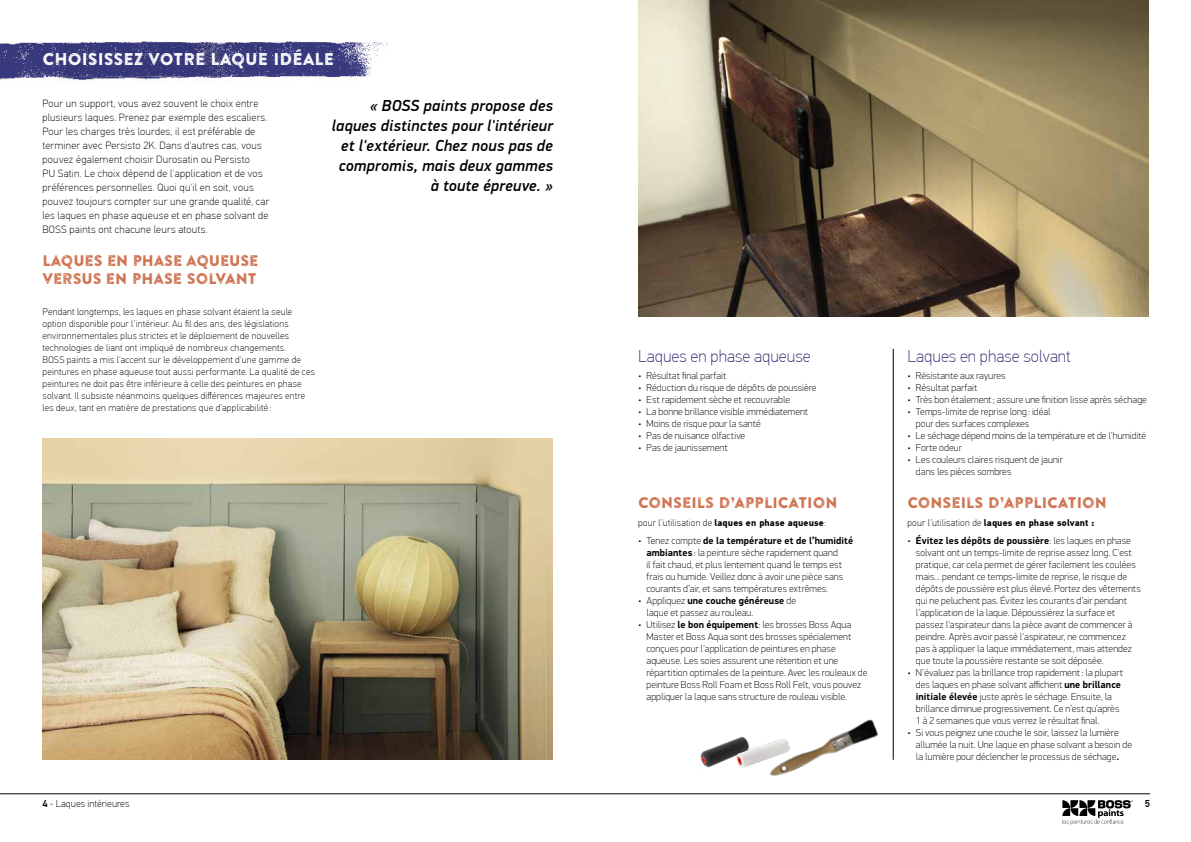
<style>
.page{position:relative;width:1191px;height:842px;background:#fff}
.page>*{position:absolute;margin:0;border:0;box-sizing:border-box;transform-origin:0 0}
.t1{font:100 17px "PF Din Text Pro";color:#353378}
.t2{font:17px "Brandon Printed Two";color:#fff}
.t3{font:italic 500 16px/20px "PFDIN Display Pro";letter-spacing:.02em;color:#000;text-align:right}
.t4{font:15.3px/18px "Brandon Printed Two";color:#cd6f4b}
.t5{font:100 10.5px/14px "PF Din Text Pro";letter-spacing:.025em;color:#000}
.t6{font:100 10px/12px "PFDIN Display Pro";letter-spacing:.01em;color:#000}
.t7{font:100 10px "PF Din Text Pro";color:#000}
.t8{font:500 10px "PF Din Text Pro";color:#000}
.t9{font:100 9.5px/12px "PF Din Text Pro";letter-spacing:.02em;color:#000}
.t10{font:700 9.5px "PF Din Text Pro";letter-spacing:.02em;color:#000}
.s1{font-weight:700}
.s2{font-weight:100}
.s3{font-weight:500}
</style>
<div class="page">
<hr style="left:0;top:793px;width:595px;height:1px;background:#000">
<hr style="left:595px;top:793px;width:555px;height:1px;background:#000">
<svg style="left:1062px;top:800px;width:70px;height:25px"></svg>
<img style="left:275px;top:41px;width:113px;height:37px">
<img style="left:0;top:41px;width:275px;height:41px">
<img style="left:43px;top:438px;width:510px;height:322px">
<img style="left:638px;top:0;width:510px;height:316px">
<img style="left:840px;top:719px;width:39px;height:32px">
<img style="left:687px;top:734px;width:153px;height:61px">
<hr style="left:893px;top:349px;width:1px;height:411px;background:#000">
<h1 class="t2" style="left:43px;top:49px;width:293px">CHOISISSEZ VOTRE LAQUE IDÉALE</h1>
<p class="t5" style="left:43px;top:97px;width:228px">Pour un support, vous avez souvent le choix entre plusieurs laques. Prenez par exemple des escaliers.<br>Pour les charges très lourdes, il est préférable de terminer avec Persisto 2K. Dans d'autres cas, vous pouvez également choisir Durosatin ou Persisto<br>PU Satin. Le choix dépend de l'application et de vos préférences personnelles. Quoi qu'il en soit, vous pouvez toujours compter sur une grande qualité, car les laques en phase aqueuse et en phase solvant de BOSS paints ont chacune leurs atouts.</p>
<h3 class="t4" style="left:43px;top:251px;width:218px">LAQUES EN PHASE AQUEUSE<br>VERSUS EN PHASE SOLVANT</h3>
<p class="t9" style="left:43px;top:306px;width:274px">Pendant longtemps, les laques en phase solvant étaient la seule option disponible pour l’intérieur. Au fil des ans, des législations environnementales plus strictes et le déploiement de nouvelles technologies de liant ont impliqué de nombreux changements.<br>BOSS paints a mis l'accent sur le développement d'une gamme de peintures en phase aqueuse tout aussi performante. La qualité de ces peintures ne doit pas être inférieure à celle des peintures en phase solvant. Il subsiste néanmoins quelques différences majeures entre les deux, tant en matière de prestations que d'applicabilité :</p>
<h2 class="t3" style="left:332px;top:96px;width:222px">« BOSS paints propose des laques distinctes pour l'intérieur et l'extérieur. Chez nous pas de compromis, mais deux gammes à toute épreuve. »</h2>
<h1 class="t1" style="left:638px;top:346px;width:174px">Laques en phase aqueuse</h1>
<p class="t6" style="left:638px;top:370px;width:90px">• Résultat final parfait</p>
<p class="t6" style="left:638px;top:382px;width:180px">• Réduction du risque de dépôts de poussière</p>
<p class="t6" style="left:638px;top:394px;width:154px">• Est rapidement sèche et recouvrable</p>
<p class="t6" style="left:638px;top:406px;width:172px">• La bonne brillance visible immédiatement</p>
<p class="t6" style="left:638px;top:418px;width:124px">• Moins de risque pour la santé</p>
<p class="t6" style="left:638px;top:430px;width:109px">• Pas de nuisance olfactive</p>
<p class="t6" style="left:638px;top:442px;width:91px">• Pas de jaunissement</p>
<h3 class="t4" style="left:638px;top:494px;width:201px">CONSEILS D’APPLICATION</h3>
<p class="t9" style="left:638px;top:517px;width:189px">pour l’utilisation de <span class="s1">laques en phase aqueuse</span>:</p>
<p class="t6" style="left:646px;top:534px;width:208px;text-indent:-8px">• Tenez compte <span class="s1">de la température et de l’humidité ambiantes</span> : la peinture sèche rapidement quand<br>il fait chaud, et plus lentement quand le temps est frais ou humide. Veillez donc à avoir une pièce sans courants d’air, et sans températures extrêmes.</p>
<p class="t6" style="left:646px;top:594px;width:151px;text-indent:-8px">• Appliquez <span class="s1">une couche généreuse</span> de laque et passez au rouleau.</p>
<p class="t6" style="left:646px;top:618px;width:222px;text-indent:-8px">• Utilisez <span class="s1">le bon équipement</span>: les brosses Boss Aqua Master et Boss Aqua sont des brosses spécialement conçues pour l'application de peintures en phase aqueuse. Les soies assurent une rétention et une répartition optimales de la peinture. Avec les rouleaux de peinture Boss Roll Foam et Boss Roll Felt, vous pouvez appliquer la laque sans structure de rouleau visible.</p>
<h1 class="t1" style="left:907px;top:346px;width:165px">Laques en phase solvant</h1>
<p class="t6" style="left:907px;top:370px;width:100px">• Résistante aux rayures</p>
<p class="t6" style="left:907px;top:382px;width:71px">• Résultat parfait</p>
<p class="t6" style="left:907px;top:394px;width:241px">• Très bon étalement; assure une finition lisse après séchage</p>
<p class="t6" style="left:916px;top:406px;width:136px;text-indent:-8px">• Temps-limite de reprise long : idéal pour des surfaces complexes</p>
<p class="t6" style="left:907px;top:430px;width:240px">• Le séchage dépend moins de la température et de l'humidité</p>
<p class="t6" style="left:907px;top:442px;width:56px">• Forte odeur</p>
<p class="t6" style="left:916px;top:454px;width:148px;text-indent:-8px">• Les couleurs claires risquent de jaunir dans les pièces sombres</p>
<h3 class="t4" style="left:907px;top:494px;width:201px">CONSEILS D’APPLICATION</h3>
<p class="t10" style="left:907px;top:517px;width:188px"><span class="s2">pour l’utilisation de</span> laques en phase solvant :</p>
<p class="t6" style="left:916px;top:534px;width:226px;text-indent:-8px">• <span class="s1">Évitez les dépôts de poussière</span>: les laques en phase solvant ont un temps-limite de reprise assez long. C'est pratique, car cela permet de gérer facilement les coulées mais... pendant ce temps-limite de reprise, le risque de dépôts de poussière est plus élevé. Portez des vêtements qui ne peluchent pas. Évitez les courants d’air pendant l’application de la laque. Dépoussiérez la surface et passez l'aspirateur dans la pièce avant de commencer à peindre. Après avoir passé l'aspirateur, ne commencez pas à appliquer la laque immédiatement, mais attendez que toute la poussière restante se soit déposée.</p>
<p class="t6" style="left:916px;top:666px;width:209px;text-indent:-8px">• N’évaluez pas la brillance trop rapidement: la plupart des laques en phase solvant affichent <span class="s1">une brillance initiale élevée</span> juste après le séchage. Ensuite, la brillance diminue progressivement. Ce n’est qu’après 1 à 2 semaines que vous verrez le résultat final.</p>
<p class="t6" style="left:916px;top:726px;width:218px;text-indent:-8px">• Si vous peignez une couche le soir, laissez la lumière allumée la nuit. Une laque en phase solvant a besoin de la lumière pour déclencher le processus de séchage<span class="s1">.</span></p>
<p class="t7" style="left:43px;top:798px;width:88px"><span class="s3">4</span> - Laques intérieures</p>
<p class="t8" style="left:1144px;top:798px;width:7px">5</p>
</div>
